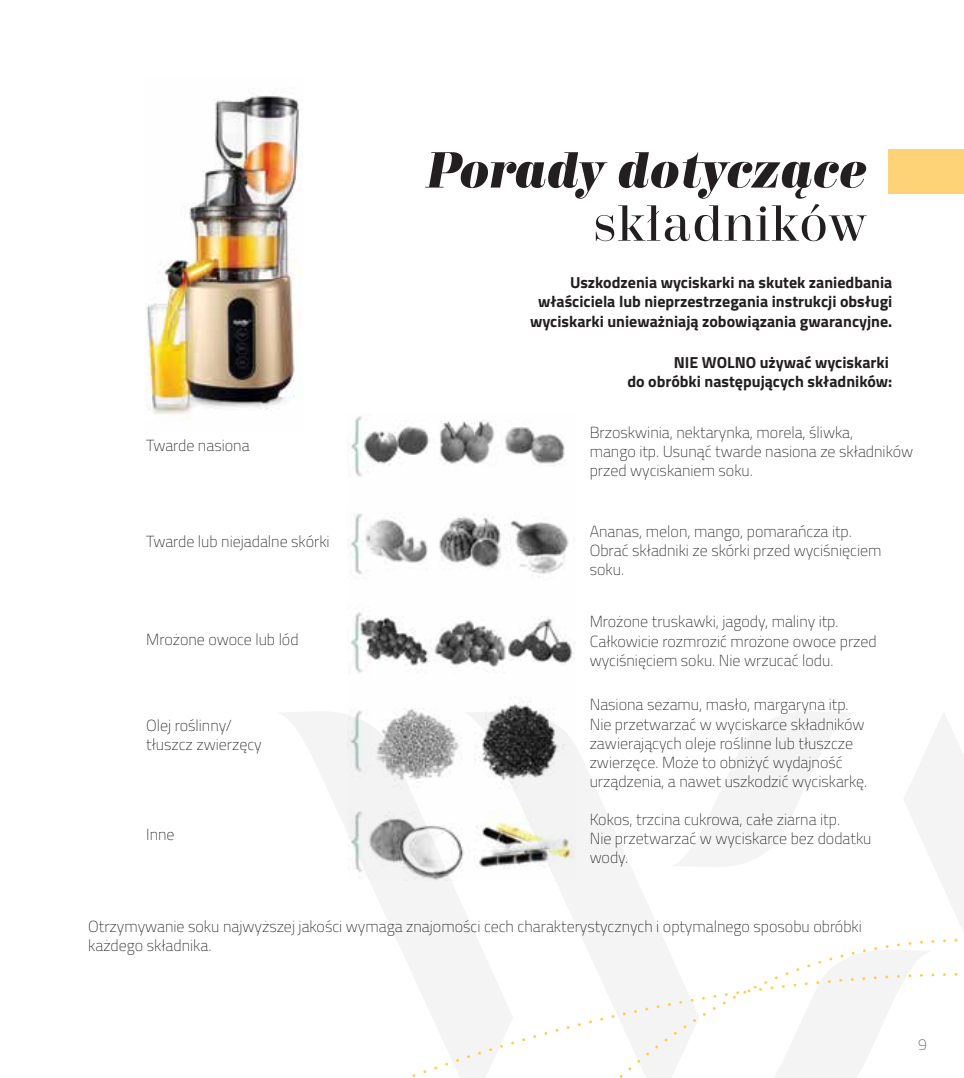
<style>
.page{position:relative;width:964px;height:1078px;background:#fff}
.page>*{position:absolute;margin:0;border:0;box-sizing:border-box;transform-origin:0 0}
.t1{font:italic 900 50.4px "Trivia Serif";color:#231f20}
.t2{font:50.4px "Trivia Serif";color:#231f20}
.t3{font:100 16px/19.2px "Titillium";color:#231f20}
.t4{font:700 16px/19.2px "Titillium";color:#231f20;text-align:right}
.t5{font:100 16px "Titillium";color:#58595b}
</style>
<div class="page">
<svg style="left:555px;top:748px;width:106px;height:193px"></svg>
<svg style="left:280px;top:712px;width:211px;height:259px"></svg>
<svg style="left:673px;top:712px;width:291px;height:220px"></svg>
<svg style="left:412px;top:971px;width:169px;height:106px"></svg>
<svg style="left:584px;top:935px;width:374px;height:142px"></svg>
<div style="left:888px;top:149px;width:76px;height:45px;background:#fed378"></div>
<img style="left:348px;top:416px;width:228px;height:463px">
<img style="left:145px;top:95px;width:158px;height:326px">
<p class="t3" style="left:146px;top:435px;width:105px">Twarde nasiona</p>
<p class="t3" style="left:146px;top:531px;width:185px">Twarde lub niejadalne skórki</p>
<p class="t3" style="left:146px;top:629px;width:154px">Mrożone owoce lub lód</p>
<p class="t3" style="left:146px;top:715px;width:117px">Olej roślinny/ tłuszcz zwierzęcy</p>
<p class="t3" style="left:146px;top:823px;width:30px">Inne</p>
<h1 class="t1" style="left:427px;top:141px;width:441px">Porady dotyczące</h1>
<h1 class="t2" style="left:592px;top:196px;width:275px">składników</h1>
<p class="t4" style="left:530px;top:272px;width:364px">Uszkodzenia wyciskarki na skutek zaniedbania właściciela lub nieprzestrzegania instrukcji obsługi wyciskarki unieważniają zobowiązania gwarancyjne.</p>
<p class="t4" style="left:627px;top:351px;width:266px">NIE WOLNO używać wyciskarki<br>do obróbki następujących składników:</p>
<p class="t3" style="left:590px;top:422px;width:325px">Brzoskwinia, nektarynka, morela, śliwka,<br>mango itp. Usunąć twarde nasiona ze składników przed wyciskaniem soku.</p>
<p class="t3" style="left:590px;top:520px;width:293px">Ananas, melon, mango, pomarańcza itp.<br>Obrać składniki ze skórki przed wyciśnięciem soku.</p>
<p class="t3" style="left:590px;top:611px;width:288px">Mrożone truskawki, jagody, maliny itp.<br>Całkowicie rozmrozić mrożone owoce przed wyciśnięciem soku. Nie wrzucać lodu.</p>
<p class="t3" style="left:590px;top:694px;width:279px">Nasiona sezamu, masło, margaryna itp.<br>Nie przetwarzać w wyciskarce składników zawierających oleje roślinne lub tłuszcze zwierzęce. Może to obniżyć wydajność urządzenia, a nawet uszkodzić wyciskarkę.</p>
<p class="t3" style="left:590px;top:808px;width:283px">Kokos, trzcina cukrowa, całe ziarna itp.<br>Nie przetwarzać w wyciskarce bez dodatku wody.</p>
<p class="t3" style="left:88px;top:915px;width:775px">Otrzymywanie soku najwyższej jakości wymaga znajomości cech charakterystycznych i optymalnego sposobu obróbki każdego składnika.</p>
<p class="t5" style="left:918px;top:1032px;width:10px">9</p>
</div>
